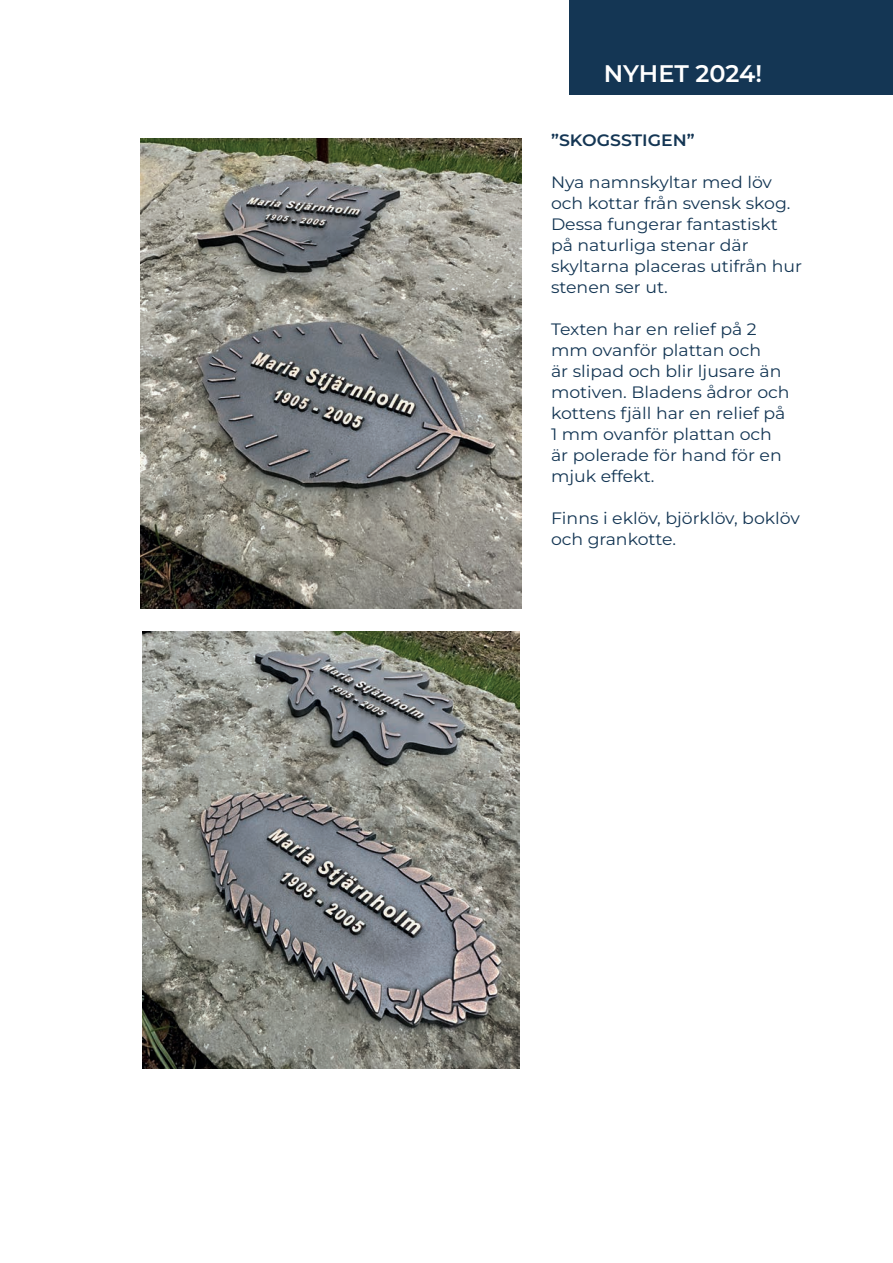
<style>
.page{position:relative;width:893px;height:1263px;background:#fff}
.page>*{position:absolute;margin:0;border:0;box-sizing:border-box;transform-origin:0 0}
.t1{font:600 24px "Montserrat";color:#fff}
.t2{font:16.5px/21px "Montserrat";color:#143654;scale:1.05 1}
.t3{font:600 16.5px "Montserrat";color:#143654;scale:1.05 1}
</style>
<div class="page">
<img style="left:140px;top:138px;width:382px;height:471px">
<img style="left:142px;top:631px;width:378px;height:437px">
<div style="left:570px;top:0;width:323px;height:94px;background:#143654"></div>
<h1 class="t1" style="left:604px;top:58px;width:160px">NYHET 2024!</h1>
<p class="t3" style="left:551px;top:129px;width:138px">”SKOGSSTIGEN”</p>
<p class="t2" style="left:551px;top:171px;width:241px">Nya namnskyltar med löv och kottar från svensk skog.<br>Dessa fungerar fantastiskt på naturliga stenar där skyltarna placeras utifrån hur stenen ser ut.</p>
<p class="t2" style="left:551px;top:318px;width:229px">Texten har en relief på 2 mm ovanför plattan och<br>är slipad och blir ljusare än motiven. Bladens ådror och kottens fjäll har en relief på<br>1 mm ovanför plattan och är polerade för hand för en mjuk effekt.</p>
<p class="t2" style="left:551px;top:507px;width:239px">Finns i eklöv, björklöv, boklöv och grankotte.</p>
</div>
